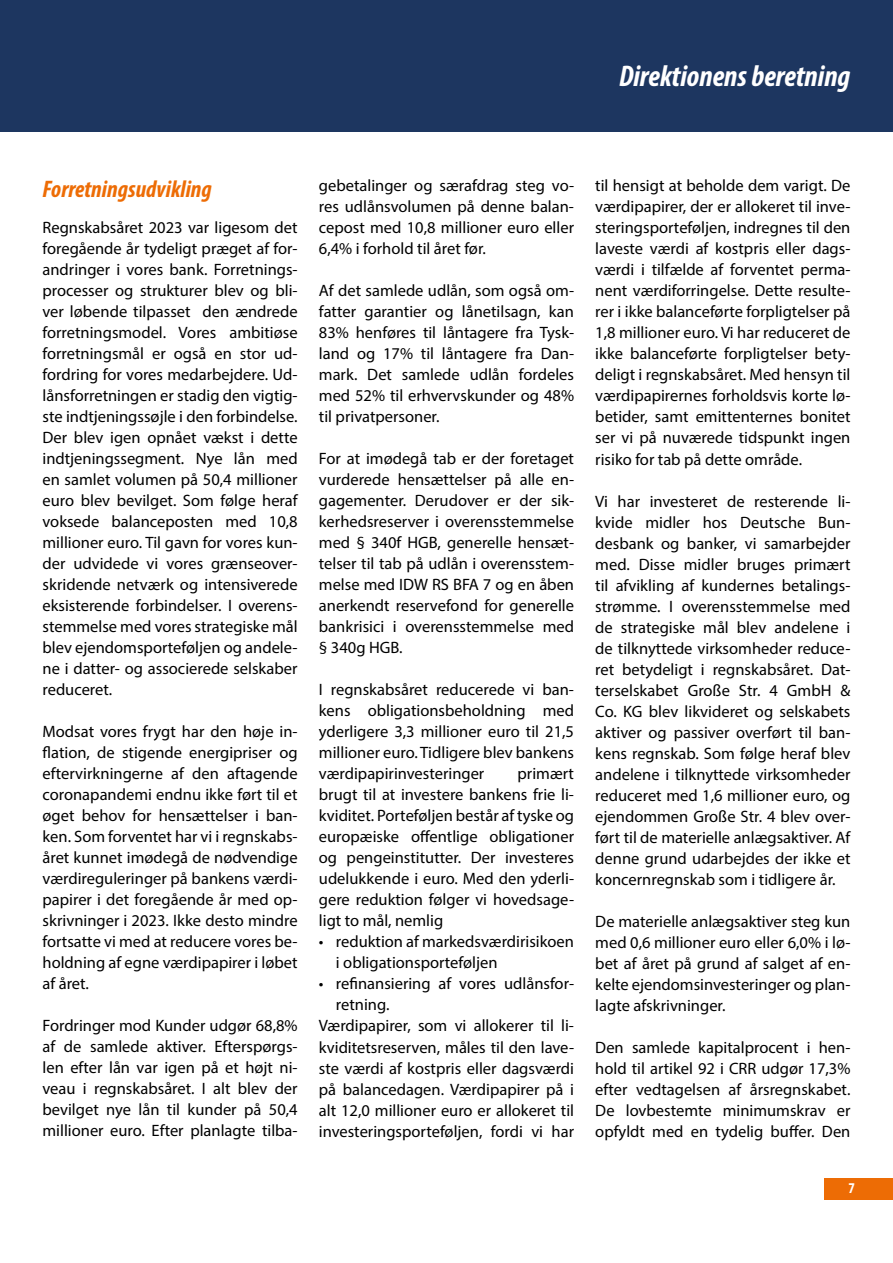
<style>
.page{position:relative;width:893px;height:1263px;background:#fff}
.page>*{position:absolute;margin:0;border:0;box-sizing:border-box;transform-origin:0 0}
.t1{font:italic 700 condensed 30px "Myriad Pro";color:#fff}
.t2{font:italic 700 condensed 24px "Myriad Pro";color:#ed6c05}
.t3{font:16.5px/21px "Myriad Pro";color:#000;text-align:justify}
.t4{font:700 condensed 15px "Myriad Pro";color:#fff}
</style>
<div class="page">
<div style="left:0;top:0;width:893px;height:132px;background:#1d3660"></div>
<div style="left:825px;top:1178px;width:68px;height:21px;background:#ed6c05"></div>
<h1 class="t1" style="left:619px;top:58px;width:233px">Direktionens beretning</h1>
<h2 class="t2" style="left:43px;top:174px;width:171px">Forretningsudvikling</h2>
<p class="t3" style="left:43px;top:217px;width:257px">Regnskabsåret 2023 var ligesom det foregående år tydeligt præget af for&shy;andringer i vores bank. Forretnings&shy;processer og strukturer blev og bli&shy;ver løbende tilpasset den ændrede forretningsmodel. Vores ambitiøse forretningsmål er også en stor ud&shy;fordring for vores medarbejdere. Ud&shy;lånsforretningen er stadig den vigtig&shy;ste indtjeningssøjle i den forbindelse.<br>Der blev igen opnået vækst i dette indtjeningssegment. Nye lån med en samlet volumen på 50,4 millioner euro blev bevilget. Som følge heraf voksede balanceposten med 10,8 millioner euro. Til gavn for vores kun&shy;der udvidede vi vores grænseover&shy;skridende netværk og intensiverede eksisterende forbindelser. I overens&shy;stemmelse med vores strategiske mål blev ejendomsporteføljen og andele&shy;ne i datter- og associerede selskaber reduceret.</p>
<p class="t3" style="left:43px;top:721px;width:257px">Modsat vores frygt har den høje in&shy;flation, de stigende energipriser og eftervirkningerne af den aftagende coronapandemi endnu ikke ført til et øget behov for hensættelser i ban&shy;ken. Som forventet har vi i regnskabs&shy;året kunnet imødegå de nødvendige værdireguleringer på bankens værdi&shy;papirer i det foregående år med op&shy;skrivninger i 2023. Ikke desto mindre fortsatte vi med at reducere vores be&shy;holdning af egne værdipapirer i løbet af året.</p>
<p class="t3" style="left:43px;top:1015px;width:257px">Fordringer mod Kunder udgør 68,8% af de samlede aktiver. Efterspørgs&shy;len efter lån var igen på et højt ni&shy;veau i regnskabsåret. I alt blev der bevilget nye lån til kunder på 50,4 millioner euro. Efter planlagte tilba-</p>
<p class="t3" style="left:319px;top:175px;width:257px">gebetalinger og særafdrag steg vo&shy;res udlånsvolumen på denne balan&shy;cepost med 10,8 millioner euro eller 6,4% i forhold til året før.</p>
<p class="t3" style="left:319px;top:280px;width:257px">Af det samlede udlån, som også om&shy;fatter garantier og lånetilsagn, kan 83% henføres til låntagere fra Tysk&shy;land og 17% til låntagere fra Dan&shy;mark. Det samlede udlån fordeles med 52% til erhvervskunder og 48% til privatpersoner.</p>
<p class="t3" style="left:319px;top:448px;width:257px">For at imødegå tab er der foretaget vurderede hensættelser på alle en&shy;gagementer. Derudover er der sik&shy;kerhedsreserver i overensstemmelse med § 340f HGB, generelle hensæt&shy;telser til tab på udlån i overensstem&shy;melse med IDW RS BFA 7 og en åben anerkendt reservefond for generelle bankrisici i overensstemmelse med § 340g HGB.</p>
<p class="t3" style="left:319px;top:679px;width:257px">I regnskabsåret reducerede vi ban&shy;kens obligationsbeholdning med yderligere 3,3 millioner euro til 21,5 millioner euro. Tidligere blev bankens værdipapirinvesteringer</p>
<p class="t3" style="left:319px;top:763px;width:257px;text-indent:199px">primært brugt til at investere bankens frie li&shy;kviditet. Porteføljen består af tyske og europæiske offentlige obligationer og pengeinstitutter. Der investeres udelukkende i euro. Med den yderli&shy;gere reduktion følger vi hovedsage&shy;ligt to mål, nemlig</p>
<p class="t3" style="left:336px;top:931px;width:240px;text-indent:-17px">• reduktion af markedsværdirisikoen i obligationsporteføljen</p>
<p class="t3" style="left:319px;top:973px;width:257px">• refinansiering af vores udlånsfor-</p>
<p class="t3" style="left:336px;top:994px;width:55px">retning.</p>
<p class="t3" style="left:319px;top:1015px;width:257px">Værdipapirer, som vi allokerer til li-</p>
<p class="t3" style="left:319px;top:1036px;width:257px">kviditetsreserven, måles til den lave-</p>
<p class="t3" style="left:319px;top:1057px;width:257px">ste værdi af kostpris eller dagsværdi</p>
<p class="t3" style="left:319px;top:1078px;width:257px">på balancedagen. Værdipapirer på i</p>
<p class="t3" style="left:319px;top:1099px;width:257px">alt 12,0 millioner euro er allokeret til</p>
<p class="t3" style="left:319px;top:1120px;width:257px">investeringsporteføljen, fordi vi har</p>
<p class="t3" style="left:595px;top:175px;width:257px">til hensigt at beholde dem varigt. De værdipapirer, der er allokeret til inve&shy;steringsporteføljen, indregnes til den laveste værdi af kostpris eller dags&shy;værdi i tilfælde af forventet perma&shy;nent værdiforringelse. Dette resulte&shy;rer i ikke balanceførte forpligtelser på 1,8 millioner euro. Vi har reduceret de ikke balanceførte forpligtelser bety&shy;deligt i regnskabsåret. Med hensyn til værdipapirernes forholdsvis korte lø&shy;betider, samt emittenternes bonitet ser vi på nuværede tidspunkt ingen risiko for tab på dette område.</p>
<p class="t3" style="left:595px;top:490px;width:257px">Vi har investeret de resterende li&shy;kvide midler hos Deutsche Bun&shy;desbank og banker, vi samarbejder med. Disse midler bruges primært til afvikling af kundernes betalings&shy;strømme. I overensstemmelse med de strategiske mål blev andelene i de tilknyttede virksomheder reduce&shy;ret betydeligt i regnskabsåret. Dat&shy;terselskabet Große Str. 4 GmbH &amp; Co. KG blev likvideret og selskabets aktiver og passiver overført til ban&shy;kens regnskab. Som følge heraf blev andelene i tilknyttede virksomheder reduceret med 1,6 millioner euro, og ejendommen Große Str. 4 blev over&shy;ført til de materielle anlægsaktiver. Af denne grund udarbejdes der ikke et koncernregnskab som i tidligere år.</p>
<p class="t3" style="left:595px;top:910px;width:257px">De materielle anlægsaktiver steg kun med 0,6 millioner euro eller 6,0% i lø&shy;bet af året på grund af salget af en&shy;kelte ejendomsinvesteringer og plan&shy;lagte afskrivninger.</p>
<p class="t3" style="left:595px;top:1036px;width:257px">Den samlede kapitalprocent i hen&shy;hold til artikel 92 i CRR udgør 17,3% efter vedtagelsen af årsregnskabet.<br>De lovbestemte minimumskrav er opfyldt med en tydelig buffer. Den</p>
<p class="t4" style="left:848px;top:1179px;width:8px">7</p>
</div>
